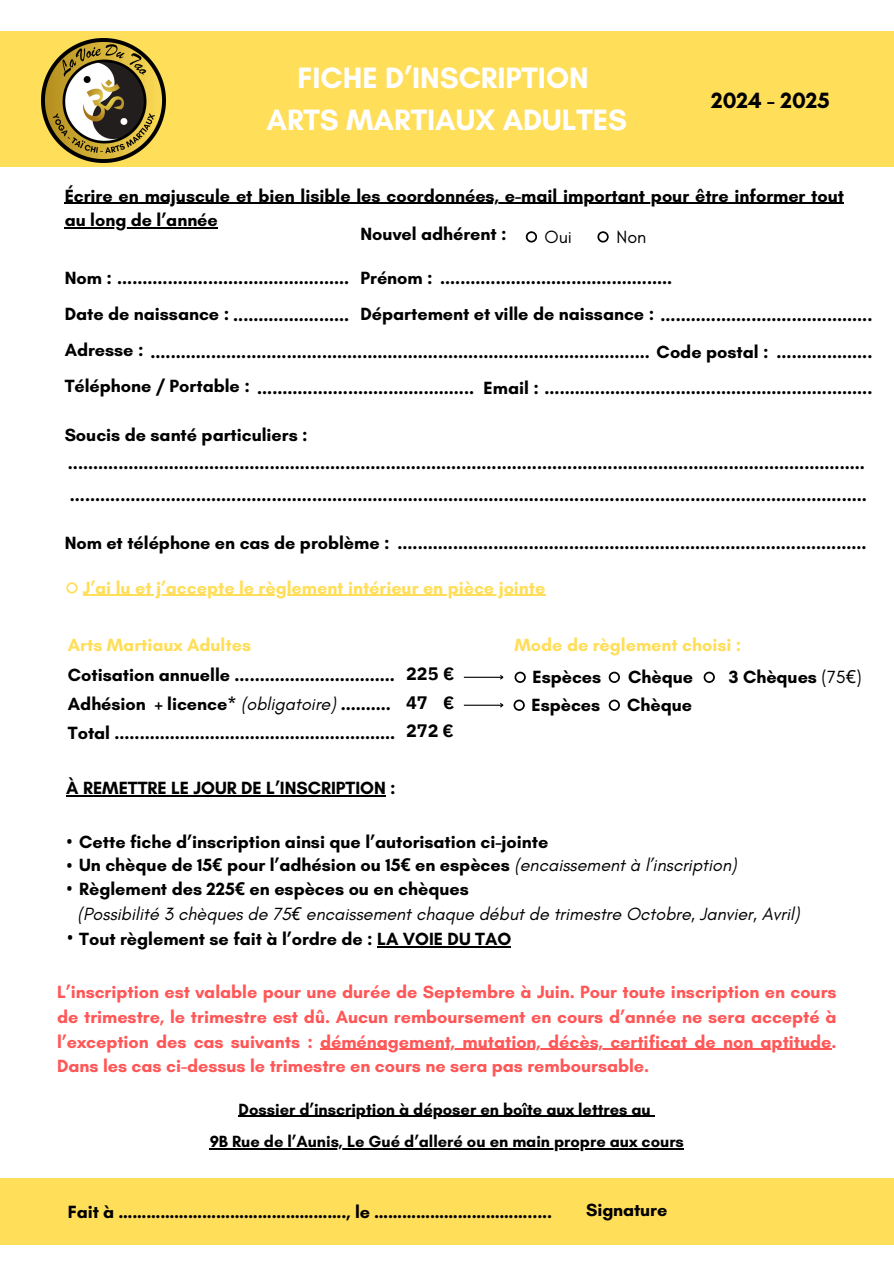
<style>
.page{position:relative;width:894px;height:1264px;background:#fff}
.page>*{position:absolute;margin:0;border:0;box-sizing:border-box;transform-origin:0 0}
.t1{font:700 30px/41.7px "Glacial Indifference";color:#fff;text-align:center}
.t2{font:700 22.5px "Glacial Indifference";color:#000}
.t3{font:700 18px/36.6px "Glacial Indifference";color:#000}
.t4{font:700 18px/24.8px "Glacial Indifference";color:#ff5757;text-align:justify}
.t5{font:700 18px "Glacial Indifference";color:#ffde59}
.t6{font:italic 18px "Glacial Indifference";color:#000}
.t7{font:700 18px/28.2px "IBM Plex Sans";color:#000;text-align:justify}
.t8{font:18px "Glacial Indifference";color:#000}
.t9{font:700 16.5px "Glacial Indifference";color:#000}
.s1{font-weight:400;font-style:italic}
.s2{font-weight:400}
.s3{font-family:"Noto Sans";font-weight:400}
.s4{font-family:"Open Sans Condensed";font-weight:400;font-style:italic}
.s5{font-family:"Noto Sans"}
</style>
<div class="page">
<div style="left:0;top:31px;width:893px;height:136px;background:#ffde59"></div>
<hr style="left:65px;top:203px;width:778px;height:1px;background:#000">
<hr style="left:65px;top:227px;width:153px;height:1px;background:#000">
<img style="left:41px;top:38px;width:124px;height:124px">
<svg style="left:66px;top:582px;width:12px;height:11px"></svg>
<hr style="left:83px;top:594px;width:462px;height:1px;background:#ffde59">
<div style="left:0;top:1178px;width:893px;height:67px;background:#ffde59"></div>
<hr style="left:377px;top:946px;width:134px;height:1px;background:#000">
<hr style="left:66px;top:795px;width:319px;height:1px;background:#000">
<svg style="left:514px;top:671px;width:11px;height:12px"></svg>
<svg style="left:608px;top:671px;width:11px;height:12px"></svg>
<svg style="left:703px;top:671px;width:11px;height:12px"></svg>
<svg style="left:513px;top:699px;width:11px;height:12px"></svg>
<svg style="left:608px;top:699px;width:11px;height:12px"></svg>
<hr style="left:320px;top:1048px;width:511px;height:1px;background:#ff5757">
<hr style="left:463px;top:676px;width:39px;height:2px;background:#000">
<svg style="left:499px;top:675px;width:5px;height:5px"></svg>
<hr style="left:463px;top:704px;width:39px;height:1px;background:#000">
<svg style="left:499px;top:703px;width:5px;height:5px"></svg>
<hr style="left:238px;top:1115px;width:412px;height:1px;background:#000">
<hr style="left:209px;top:1148px;width:474px;height:1px;background:#000">
<svg style="left:525px;top:231px;width:12px;height:11px"></svg>
<svg style="left:597px;top:231px;width:11px;height:11px"></svg>
<p class="t1" style="left:266px;top:57px;width:362px">FICHE D’INSCRIPTION<br>ARTS MARTIAUX ADULTES</p>
<h1 class="t2" style="left:710px;top:87px;width:120px">2024 - 2025</h1>
<p class="t3" style="left:65px;top:177px;width:780px">Écrire en majuscule et bien lisible les coordonnées, e-mail important pour être informer tout</p>
<p class="t3" style="left:65px;top:202px;width:155px">au long de l’année</p>
<p class="t3" style="left:360px;top:215px;width:148px">Nouvel adhérent :</p>
<p class="t8" style="left:544px;top:225px;width:29px">Oui</p>
<p class="t8" style="left:616px;top:225px;width:31px">Non</p>
<p class="t3" style="left:360px;top:259px;width:513px;line-height:37px">Prénom : ..............................................<br>Département et ville de naissance : ..........................................</p>
<h2 class="t3" style="left:65px;top:259px;width:809px">Nom : ..............................................<br>Date de naissance : .......................<br>Adresse : ................................................................................................... Code postal : ...................<br>Téléphone / Portable : ...........................................</h2>
<h4 class="t3" style="left:65px;top:416px;width:244px">Soucis de santé particuliers :</h4>
<h4 class="t3" style="left:483px;top:369px;width:390px">Email : .................................................................</h4>
<h4 class="t3" style="left:68px;top:444px;width:798px">..............................................................................................................................................................</h4>
<p class="t3" style="left:70px;top:476px;width:798px">..............................................................................................................................................................</p>
<h4 class="t3" style="left:65px;top:524px;width:803px">Nom et téléphone en cas de problème : .............................................................................................</h4>
<p class="t5" style="left:83px;top:576px;width:464px">J’ai lu et j’accepte le règlement intérieur en pièce jointe</p>
<h4 class="t5" style="left:68px;top:633px;width:185px">Arts Martiaux Adultes</h4>
<p class="t3" style="left:68px;top:656px;width:328px">Cotisation annuelle ................................</p>
<p class="t3" style="left:68px;top:685px;width:324px">Adhésion + licence* <span class="s1">(obligatoire)</span> ..........</p>
<p class="t3" style="left:68px;top:714px;width:328px">Total ........................................................</p>
<p class="t7" style="left:406px;top:659px;width:50px">225 € 47 € 272 €</p>
<p class="t3" style="left:66px;top:769px;width:331px">À REMETTRE LE JOUR DE L’INSCRIPTION :</p>
<p class="t5" style="left:514px;top:633px;width:228px">Mode de règlement choisi :</p>
<p class="t3" style="left:532px;top:658px;width:70px">Espèces</p>
<p class="t3" style="left:628px;top:658px;width:66px">Chèque</p>
<p class="t3" style="left:728px;top:658px;width:134px">3 Chèques <span class="s2">(75</span><span class="s3">€</span><span class="s2">)</span></p>
<p class="t3" style="left:531px;top:686px;width:70px">Espèces</p>
<p class="t3" style="left:627px;top:686px;width:66px">Chèque</p>
<h4 class="t3" style="left:66px;top:823px;width:483px"><span class="s4">•</span> Cette fiche d’inscription ainsi que l’autorisation ci-jointe</h4>
<h4 class="t3" style="left:66px;top:846px;width:671px"><span class="s4">•</span> Un chèque de 15<span class="s5">€</span> pour l’adhésion ou 15<span class="s5">€</span> en espèces <span class="s1">(encaissement à l’inscription)</span></h4>
<p class="t3" style="left:66px;top:870px;width:404px"><span class="s4">•</span> Règlement des 225<span class="s5">€</span> en espèces ou en chèques</p>
<h4 class="t3" style="left:67px;top:920px;width:446px"><span class="s4">•</span> Tout règlement se fait à l’ordre de : LA VOIE DU TAO</h4>
<p class="t6" style="left:78px;top:902px;width:723px">(Possibilité 3 chèques de 75<span class="s5">€</span> encaissement chaque début de trimestre Octobre, Janvier, Avril)</p>
<h4 class="t4" style="left:57px;top:979px;width:780px">L’inscription est valable pour une durée de Septembre à Juin. Pour toute inscription en cours de trimestre, le trimestre est dû. Aucun remboursement en cours d’année ne sera accepté à l’exception des cas suivants : déménagement, mutation, décès, certificat de non aptitude.</h4>
<p class="t4" style="left:57px;top:1053px;width:593px">Dans les cas ci-dessus le trimestre en cours ne sera pas remboursable.</p>
<h4 class="t9" style="left:238px;top:1098px;width:413px">Dossier d’inscription à déposer en boîte aux lettres au</h4>
<h4 class="t9" style="left:209px;top:1131px;width:475px">9B Rue de l’Aunis, Le Gué d’alleré ou en main propre aux cours</h4>
<p class="t3" style="left:68px;top:1192px;width:485px">Fait à …………………………………………., le …………………………….....</p>
<h4 class="t3" style="left:586px;top:1191px;width:83px">Signature</h4>
</div>
